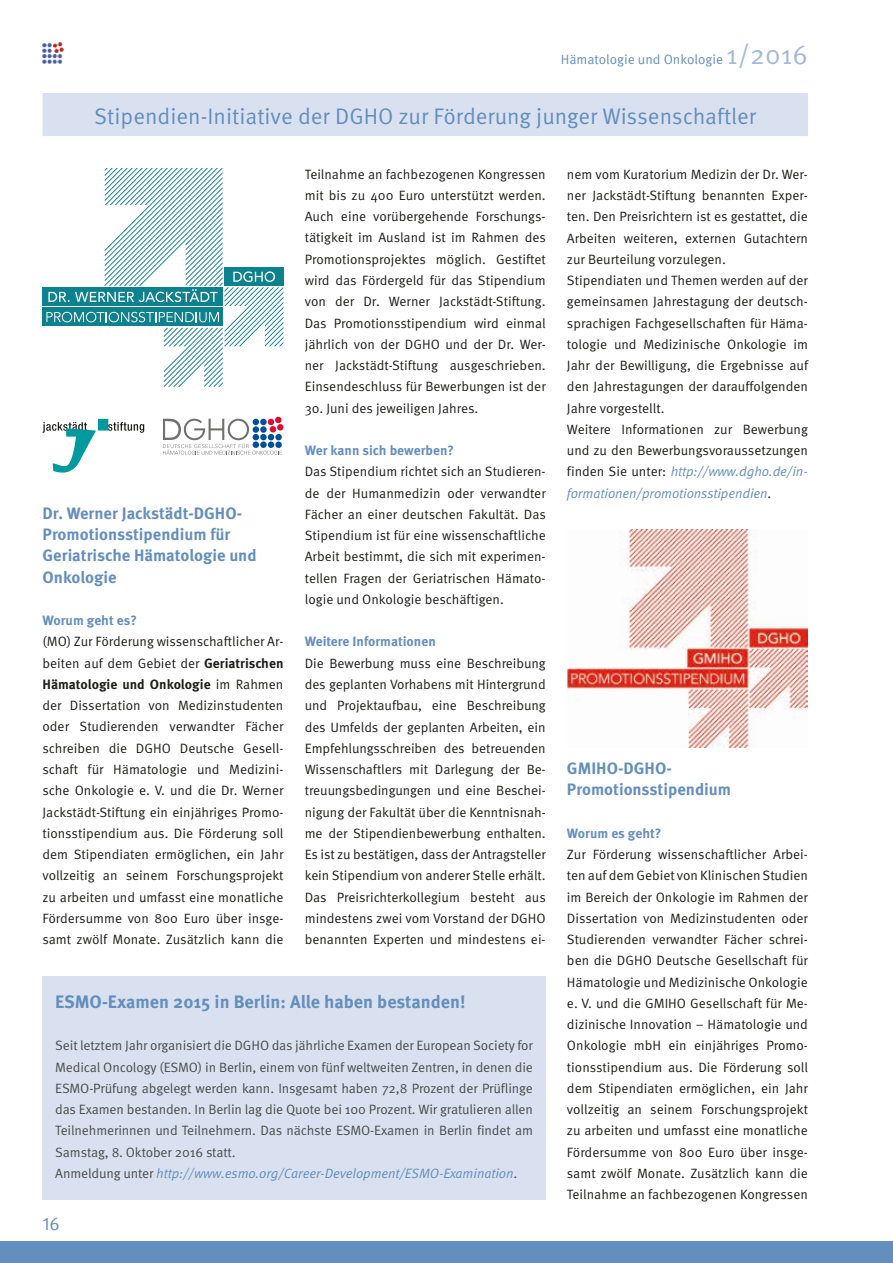
<style>
.page{position:relative;width:893px;height:1263px;background:#fff}
.page>*{position:absolute;margin:0;border:0;box-sizing:border-box;transform-origin:0 0}
.t1{font:22.5px "Meta Pro";color:#648ebd}
.t2{font:700 18px "Meta Pro";color:#648ebd}
.t3{font:18px "Meta Pro";color:#648ebd}
.t4{font:700 16.5px/21.3px "Meta Pro";color:#648ebd}
.t5{font:13.5px/21.3px "Meta Pro";color:#1d1d1b;text-align:justify}
.t6{font:13.5px/21.3px "Meta Pro";letter-spacing:-.01em;color:#4b4b4a}
.t7{font:700 13.5px "Meta Pro";color:#648ebd}
.t8{font:13.5px "Meta Pro";color:#648ebd}
.s1{font-size:27px;color:#a4b9d9}
.s2{font-weight:700}
.s3{font-style:italic;color:#648ebd}
</style>
<div class="page">
<div style="left:0;top:1242px;width:893px;height:21px;background:#648ebd"></div>
<img style="left:42px;top:43px;width:22px;height:21px">
<hr style="left:43px;top:93px;width:765px;height:1px;background:#d9e1f0">
<div style="left:43px;top:94px;width:765px;height:42px;background:#d9e1f0"></div>
<svg style="left:46px;top:168px;width:237px;height:219px"></svg>
<svg style="left:43px;top:419px;width:101px;height:54px"></svg>
<svg style="left:163px;top:417px;width:120px;height:38px"></svg>
<img style="left:567px;top:529px;width:241px;height:219px">
<div style="left:43px;top:976px;width:503px;height:223px;background:#d9e1f0"></div>
<p class="t8" style="left:561px;top:51px;width:249px">Hämatologie und Onkologie <span class="s1">1/2016</span></p>
<h1 class="t1" style="left:94px;top:102px;width:663px">Stipendien-Initiative der DGHO zur Förderung junger Wissenschaftler</h1>
<p class="t4" style="left:43px;top:503px;width:216px">Dr. Werner Jackstädt-DGHO-<br>Promotionsstipendium für<br>Geriatrische Hämatologie und<br>Onkologie</p>
<p class="t7" style="left:43px;top:612px;width:96px">Worum geht es?</p>
<p class="t5" style="left:43px;top:631px;width:243px">(MO) Zur Förderung wissenschaftlicher Ar&shy;beiten auf dem Gebiet der <span class="s2">Geriatrischen Hämatologie und Onkologie</span> im Rahmen der Dissertation von Medizinstudenten oder Studierenden verwandter Fächer schreiben die DGHO Deutsche Gesell&shy;schaft für Hämatologie und Medizini&shy;sche Onkologie e. V. und die Dr. Werner Jackstädt-Stiftung ein einjähriges Promo&shy;tionsstipendium aus. Die Förderung soll dem Stipendiaten ermöglichen, ein Jahr vollzeitig an seinem Forschungsprojekt zu arbeiten und umfasst eine monatliche Fördersumme von 800 Euro über insge&shy;samt zwölf Monate. Zusätzlich kann die</p>
<p class="t5" style="left:305px;top:163px;width:243px">Teilnahme an fachbezogenen Kongressen mit bis zu 400 Euro unterstützt werden.<br>Auch eine vorübergehende Forschungs&shy;tätigkeit im Ausland ist im Rahmen des Promotionsprojektes möglich. Gestiftet wird das Fördergeld für das Stipendium von der Dr. Werner Jackstädt-Stiftung.<br>Das Promotionsstipendium wird einmal jährlich von der DGHO und der Dr. Wer&shy;ner Jackstädt-Stiftung ausgeschrieben.<br>Einsendeschluss für Bewerbungen ist der</p>
<p class="t5" style="left:305px;top:397px;width:175px">30. Juni des jeweiligen Jahres.</p>
<p class="t7" style="left:305px;top:442px;width:151px">Wer kann sich bewerben?</p>
<p class="t5" style="left:305px;top:461px;width:243px;text-align:left">Das Stipendium richtet sich an Studieren&shy;de der Humanmedizin oder verwandter Fächer an einer deutschen Fakultät. Das Stipendium ist für eine wissenschaftliche Arbeit bestimmt, die sich mit experimen&shy;tellen Fragen der Geriatrischen Hämato&shy;logie und Onkologie beschäftigen.</p>
<p class="t7" style="left:305px;top:633px;width:133px">Weitere Informationen</p>
<p class="t5" style="left:305px;top:653px;width:243px">Die Bewerbung muss eine Beschreibung des geplanten Vorhabens mit Hintergrund und Projektaufbau, eine Beschreibung des Umfelds der geplanten Arbeiten, ein Empfehlungsschreiben des betreuenden Wissenschaftlers mit Darlegung der Be&shy;treuungsbedingungen und eine Beschei&shy;nigung der Fakultät über die Kenntnisnah&shy;me der Stipendienbewerbung enthalten.<br>Es ist zu bestätigen, dass der Antragsteller kein Stipendium von anderer Stelle erhält.<br>Das Preisrichterkollegium besteht aus mindestens zwei vom Vorstand der DGHO benannten Experten und mindestens ei-</p>
<h2 class="t2" style="left:55px;top:990px;width:412px">ESMO-Examen 2015 in Berlin: Alle haben bestanden!</h2>
<p class="t6" style="left:55px;top:1035px;width:479px">Seit letztem Jahr organisiert die DGHO das jährliche Examen der European Society for Medical Oncology (ESMO) in Berlin, einem von fünf weltweiten Zentren, in denen die ESMO-Prüfung abgelegt werden kann. Insgesamt haben 72,8 Prozent der Prüflinge das Examen bestanden. In Berlin lag die Quote bei 100 Prozent. Wir gratulieren allen Teilnehmerinnen und Teilnehmern. Das nächste ESMO-Examen in Berlin findet am Samstag, 8. Oktober 2016 statt.<br>Anmeldung unter <span class="s3">http://www.esmo.org/Career-Development/ESMO-Examination</span>.</p>
<h2 class="t3" style="left:43px;top:1213px;width:19px">16</h2>
<p class="t5" style="left:567px;top:164px;width:243px;text-align:left">nem vom Kuratorium Medizin der Dr. Wer&shy;ner Jackstädt-Stiftung benannten Exper&shy;ten. Den Preisrichtern ist es gestattet, die Arbeiten weiteren, externen Gutachtern zur Beurteilung vorzulegen.<br>Stipendiaten und Themen werden auf der gemeinsamen Jahrestagung der deutsch&shy;sprachigen Fachgesellschaften für Häma&shy;tologie und Medizinische Onkologie im Jahr der Bewilligung, die Ergebnisse auf den Jahrestagungen der darauffolgenden Jahre vorgestellt.<br>Weitere Informationen zur Bewerbung und zu den Bewerbungsvoraussetzungen finden Sie unter: <span class="s3">http://www.dgho.de/in&shy;formationen/promotionsstipendien</span>.</p>
<p class="t4" style="left:567px;top:758px;width:166px">GMIHO-DGHO-<br>Promotionsstipendium</p>
<p class="t7" style="left:567px;top:824px;width:96px">Worum es geht?</p>
<p class="t5" style="left:567px;top:844px;width:243px">Zur Förderung wissenschaftlicher Arbei&shy;ten auf dem Gebiet von Klinischen Studien im Bereich der Onkologie im Rahmen der Dissertation von Medizinstudenten oder Studierenden verwandter Fächer schrei&shy;ben die DGHO Deutsche Gesellschaft für Hämatologie und Medizinische Onkologie e. V. und die GMIHO Gesellschaft für Me&shy;dizinische Innovation – Hämatologie und Onkologie mbH ein einjähriges Promo&shy;tionsstipendium aus. Die Förderung soll dem Stipendiaten ermöglichen, ein Jahr vollzeitig an seinem Forschungsprojekt zu arbeiten und umfasst eine monatliche Fördersumme von 800 Euro über insge&shy;samt zwölf Monate. Zusätzlich kann die Teilnahme an fachbezogenen Kongressen</p>
</div>
